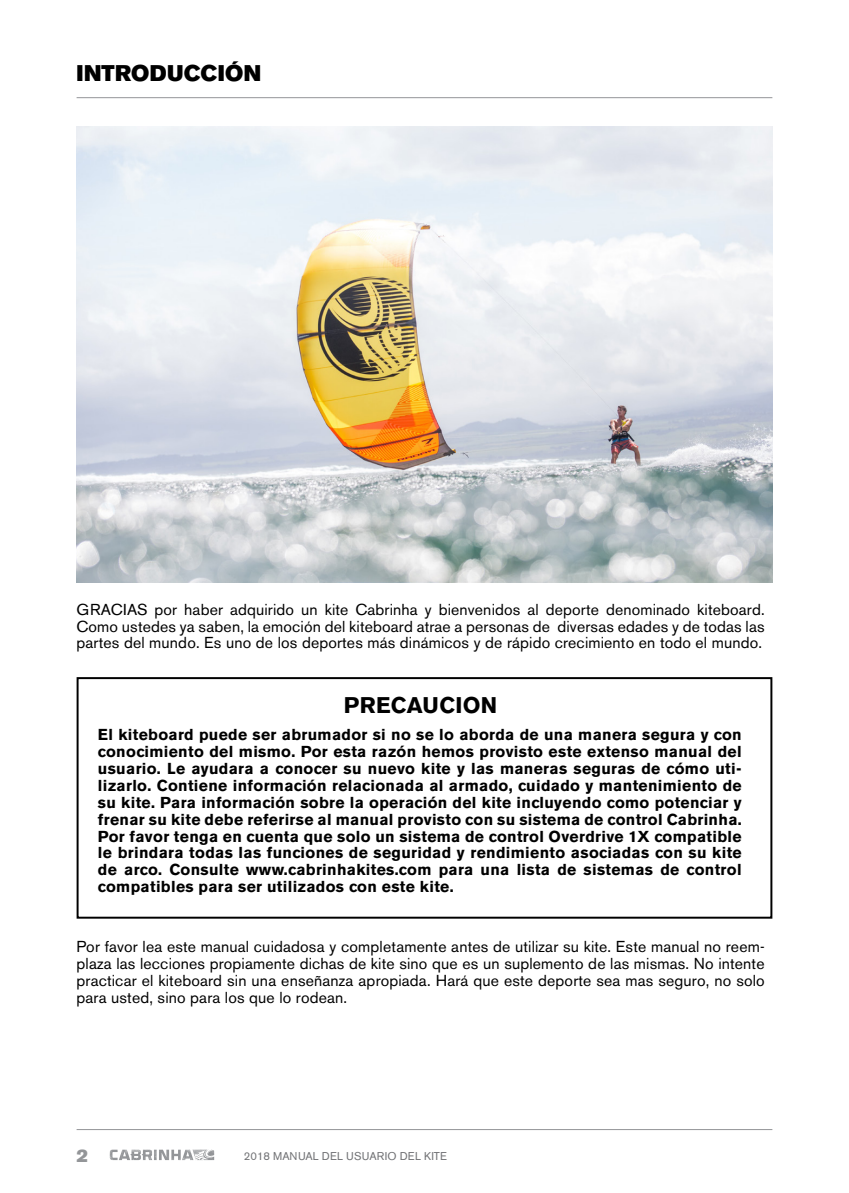
<style>
.page{position:relative;width:849px;height:1193px;background:#fff}
.page>*{position:absolute;margin:0;border:0;box-sizing:border-box;transform-origin:0 0}
.t1{font:22.5px "Akzidenz Grotesk BE Super";letter-spacing:.01em;color:#000}
.t2{font:700 22.5px "Akzidenz Grotesk BE";letter-spacing:.015em;color:#000}
.t3{font:18px "Akzidenz Grotesk BE Super";color:#939598}
.t4{font:700 15.75px/16.9px "Akzidenz Grotesk BE";letter-spacing:.02em;color:#000;text-align:justify}
.t5{font:15.75px/16.9px "Akzidenz Grotesk BE";letter-spacing:.01em;color:#000;text-align:justify}
.t6{font:11.25px "Akzidenz Grotesk BE";color:#717275}
</style>
<div class="page">
<hr style="left:77px;top:97px;width:695px;height:1px;background:#939598">
<hr style="left:77px;top:1129px;width:695px;height:1px;background:#939598">
<svg style="left:110px;top:1149px;width:104px;height:11px"></svg>
<div style="left:77px;top:677px;width:695px;height:241px;border:2px solid #000"></div>
<img style="left:77px;top:126px;width:695px;height:456px">
<h1 class="t1" style="left:76px;top:60px;width:186px">INTRODUCCIÓN</h1>
<p class="t5" style="left:77px;top:601px;width:689px">GRACIAS por haber adquirido un kite Cabrinha y bienvenidos al deporte denominado kiteboard.<br>Como ustedes ya saben, la emoción del kiteboard atrae a personas de diversas edades y de todas las partes del mundo. Es uno de los deportes más dinámicos y de rápido crecimiento en todo el mundo.</p>
<h1 class="t2" style="left:344px;top:692px;width:155px">PRECAUCION</h1>
<p class="t4" style="left:98px;top:726px;width:645px">El kiteboard puede ser abrumador si no se lo aborda de una manera segura y con conocimiento del mismo. Por esta razón hemos provisto este extenso manual del usuario. Le ayudara a conocer su nuevo kite y las maneras seguras de cómo uti&shy;lizarlo. Contiene información relacionada al armado, cuidado y mantenimiento de su kite. Para información sobre la operación del kite incluyendo como potenciar y frenar su kite debe referirse al manual provisto con su sistema de control Cabrinha.<br>Por favor tenga en cuenta que solo un sistema de control Overdrive 1X compatible le brindara todas las funciones de seguridad y rendimiento asociadas con su kite de arco. Consulte www.cabrinhakites.com para una lista de sistemas de control compatibles para ser utilizados con este kite.</p>
<p class="t5" style="left:77px;top:938px;width:689px">Por favor lea este manual cuidadosa y completamente antes de utilizar su kite. Este manual no reem&shy;plaza las lecciones propiamente dichas de kite sino que es un suplemento de las mismas. No intente practicar el kiteboard sin una enseñanza apropiada. Hará que este deporte sea mas seguro, no solo para usted, sino para los que lo rodean.</p>
<p class="t3" style="left:77px;top:1145px;width:13px">2</p>
<p class="t6" style="left:244px;top:1149px;width:204px">2018 MANUAL DEL USUARIO DEL KITE</p>
</div>
